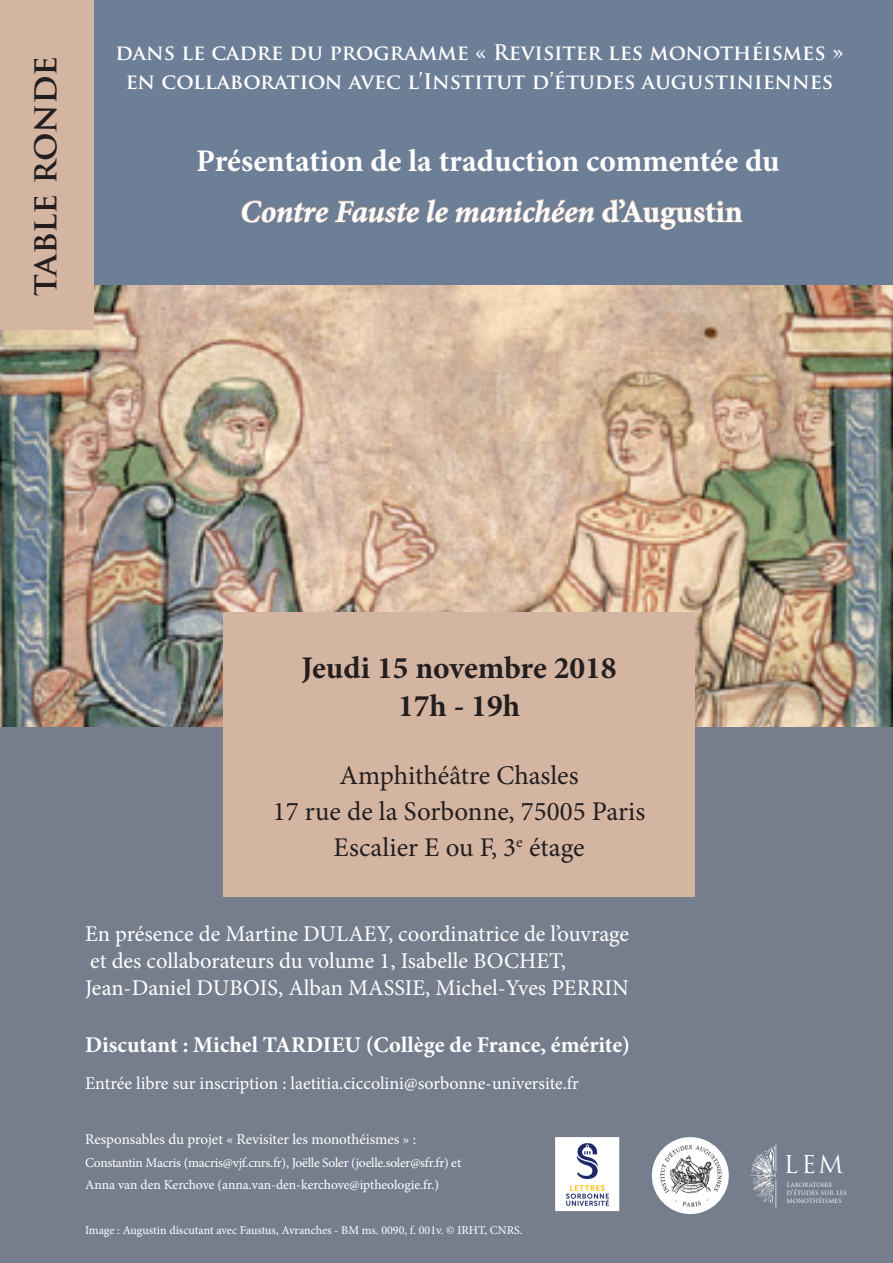
<style>
.page{position:relative;width:893px;height:1263px;background:#fff}
.page>*{position:absolute;margin:0;border:0;box-sizing:border-box;transform-origin:0 0}
.t1{font:700 34.5px "Trajan Pro";letter-spacing:-.02em;color:#231f20}
.t2{font:700 31.5px "Minion Pro";letter-spacing:-.005em;color:#fff}
.t3{font:italic 700 31.5px "Minion Pro";letter-spacing:-.005em;color:#fff}
.t4{font:700 31.5px "Minion Pro";color:#231f20}
.t5{font:27px "Minion Pro";color:#231f20}
.t6{font:24px "Trajan Pro";color:#fff}
.t7{font:22.5px "Minion Pro";color:#fff}
.t8{font:700 22.5px "Minion Pro";color:#fff}
.t9{font:700 21px/28.5px "Trajan Pro";color:#fff;text-align:center}
.t10{font:18px "Minion Pro";color:#fff}
.t11{font:15px "Minion Pro";color:#fff}
.t12{font:13.5px "Minion Pro";letter-spacing:-.015em;color:#fff}
.t13{font:12px "Minion Pro";color:#fff}
.t14{font:6.75px/8.1px "Trajan Pro";color:#fff}
.s1{font-style:normal}
</style>
<div class="page">
<img style="left:0;top:285px;width:893px;height:442px">
<div style="left:0;top:727px;width:893px;height:536px;background:#767e8e"></div>
<div style="left:0;top:0;width:893px;height:285px;background:#6c7f97"></div>
<div style="left:0;top:0;width:94px;height:330px;background:#d4b5a2"></div>
<svg style="left:242px;top:200px;width:86px;height:22px"></svg>
<svg style="left:335px;top:201px;width:84px;height:21px"></svg>
<svg style="left:427px;top:199px;width:21px;height:23px"></svg>
<svg style="left:456px;top:199px;width:138px;height:23px"></svg>
<svg style="left:602px;top:199px;width:140px;height:31px"></svg>
<div style="left:224px;top:612px;width:471px;height:285px;background:#d4b5a2"></div>
<img style="left:750px;top:1144px;width:27px;height:64px">
<img style="left:652px;top:1137px;width:77px;height:77px;border-radius:38px">
<div style="left:555px;top:1137px;width:64px;height:74px;background:#fff;border:1px solid #fff"></div>
<img style="left:566px;top:1144px;width:43px;height:61px">
<p class="t1" style="left:23px;top:296px;width:241px;rotate:-90deg">table ronde</p>
<p class="t9" style="left:115px;top:39px;width:730px">dans le cadre du programme « Revisiter les monothéismes » en collaboration avec l’Institut d’études augustiniennes</p>
<p class="t2" style="left:196px;top:138px;width:585px">Présentation de la traduction commentée du</p>
<p class="t3" style="left:240px;top:189px;width:504px">Contre Fauste le manichéen <span class="s1">d’Augustin</span></p>
<p class="t4" style="left:301px;top:645px;width:317px">Jeudi 15 novembre 2018</p>
<p class="t4" style="left:398px;top:683px;width:124px">17h - 19h</p>
<p class="t5" style="left:340px;top:757px;width:241px">Amphithéâtre Chasles</p>
<p class="t5" style="left:273px;top:793px;width:374px">17 rue de la Sorbonne, 75005 Paris</p>
<p class="t5" style="left:334px;top:829px;width:253px">Escalier E ou F, 3<sup>e</sup> étage</p>
<p class="t7" style="left:85px;top:919px;width:546px">En présence de Martine DULAEY, coordinatrice de l’ouvrage</p>
<p class="t7" style="left:90px;top:946px;width:477px">et des collaborateurs du volume 1, Isabelle BOCHET,</p>
<p class="t7" style="left:85px;top:973px;width:545px">Jean-Daniel DUBOIS, Alban MASSIE, Michel-Yves PERRIN</p>
<p class="t8" style="left:85px;top:1029px;width:547px">Discutant : Michel TARDIEU (Collège de France, émérite)</p>
<p class="t10" style="left:85px;top:1071px;width:495px">Entrée libre sur inscription : laetitia.ciccolini@sorbonne-universite.fr</p>
<p class="t11" style="left:85px;top:1129px;width:333px">Responsables du projet « Revisiter les monothéismes » :</p>
<p class="t12" style="left:85px;top:1153px;width:378px">Constantin Macris (macris@vjf.cnrs.fr), Joëlle Soler (joelle.soler@sfr.fr) et</p>
<p class="t12" style="left:85px;top:1176px;width:356px">Anna van den Kerchove (anna.van-den-kerchove@iptheologie.fr.)</p>
<p class="t13" style="left:85px;top:1222px;width:439px">Image : Augustin discutant avec Faustus, Avranches - BM ms. 0090, f. 001v. © IRHT, CNRS.</p>
<p class="t6" style="left:784px;top:1149px;width:61px">LEM</p>
<p class="t14" style="left:786px;top:1181px;width:62px">Laboratoire d’études sur les monothéismes</p>
</div>
